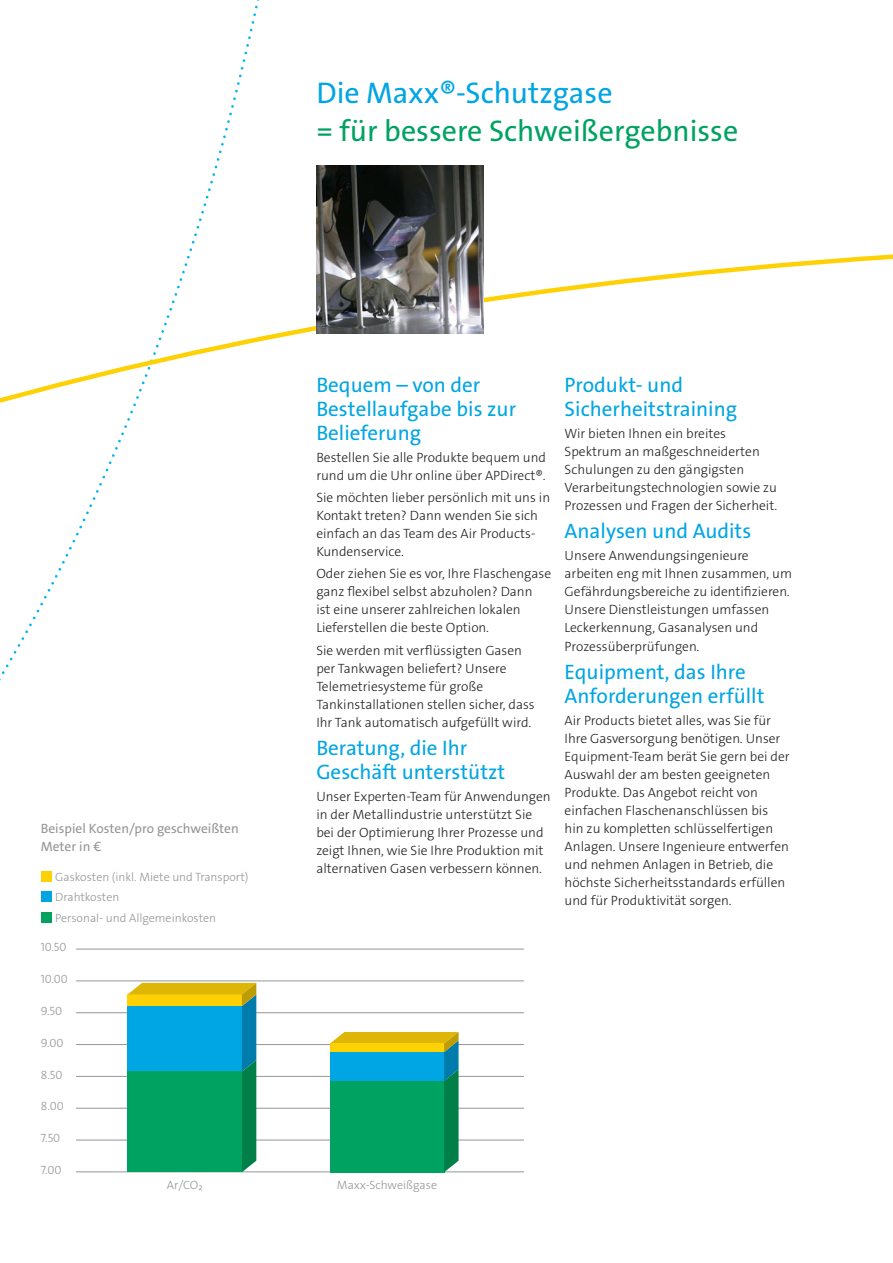
<style>
.page{position:relative;width:893px;height:1263px;background:#fff}
.page>*{position:absolute;margin:0;border:0;box-sizing:border-box;transform-origin:0 0}
.Title__on_cover{font:30px "The Sans LF";color:#00a261}
.Title__on_cover-2{font:30px "The Sans LF";color:#00a5e3}
.Address__contact_inf{font:21px/24px "The Sans LF";color:#00a5e3}
.Address__contact_inf-2{font:300 13.5px/18px "The Sans LF";color:#231f20}
.Address__contact_inf-3{font:13.5px/18px "The Sans LF";color:#939598}
.Address__contact_inf-4{font:300 12px "The Sans LF";color:#939598}
</style>
<div class="page">
<svg style="left:1px;top:254px;width:892px;height:420px"></svg>
<img style="left:316px;top:165px;width:168px;height:168px">
<div style="left:41px;top:871px;width:11px;height:10px;background:#fed105"></div>
<div style="left:41px;top:891px;width:11px;height:11px;background:#00a5e3"></div>
<div style="left:41px;top:912px;width:11px;height:11px;background:#00a261"></div>
<hr style="left:76px;top:949px;width:448px;height:1px;background:#939598">
<hr style="left:76px;top:1012px;width:448px;height:1px;background:#939598">
<hr style="left:76px;top:980px;width:448px;height:1px;background:#939598">
<hr style="left:76px;top:1076px;width:448px;height:1px;background:#939598">
<hr style="left:76px;top:1044px;width:448px;height:1px;background:#939598">
<hr style="left:76px;top:1140px;width:448px;height:1px;background:#939598">
<hr style="left:76px;top:1108px;width:448px;height:1px;background:#939598">
<hr style="left:76px;top:1171px;width:448px;height:1px;background:#939598">
<svg style="left:128px;top:983px;width:128px;height:189px;background:#1ca380"></svg>
<svg style="left:330px;top:1032px;width:129px;height:140px;background:#22a46e"></svg>
<p class="Title__on_cover-2" style="left:316px;top:74px;width:298px">Die Maxx®-Schutzgase</p>
<p class="Title__on_cover" style="left:316px;top:111px;width:423px">= für bessere Schweißergebnisse</p>
<p class="Address__contact_inf-3" style="left:41px;top:819px;width:200px">Beispiel Kosten/pro geschweißten<br>Meter in €</p>
<p class="Address__contact_inf-4" style="left:55px;top:869px;width:195px">Gaskosten (inkl. Miete und Transport)</p>
<p class="Address__contact_inf-4" style="left:55px;top:889px;width:66px">Drahtkosten</p>
<p class="Address__contact_inf-4" style="left:55px;top:910px;width:162px">Personal- und Allgemeinkosten</p>
<p class="Address__contact_inf-4" style="left:41px;top:939px;width:27px">10.50</p>
<p class="Address__contact_inf-4" style="left:41px;top:971px;width:29px">10.00</p>
<p class="Address__contact_inf-4" style="left:41px;top:1003px;width:23px">9.50</p>
<p class="Address__contact_inf-4" style="left:41px;top:1035px;width:24px">9.00</p>
<p class="Address__contact_inf-4" style="left:41px;top:1067px;width:23px">8.50</p>
<p class="Address__contact_inf-4" style="left:41px;top:1099px;width:24px">8.00</p>
<p class="Address__contact_inf-4" style="left:41px;top:1131px;width:21px">7.50</p>
<p class="Address__contact_inf-4" style="left:41px;top:1162px;width:22px">7.00</p>
<p class="Address__contact_inf" style="left:316px;top:373px;width:201px">Bequem – von der<br>Bestellaufgabe bis zur<br>Belieferung</p>
<p class="Address__contact_inf-2" style="left:316px;top:448px;width:231px">Bestellen Sie alle Produkte bequem und rund um die Uhr online über APDirect®.</p>
<p class="Address__contact_inf-2" style="left:316px;top:489px;width:235px">Sie möchten lieber persönlich mit uns in<br>Kontakt treten? Dann wenden Sie sich einfach an das Team des Air Products-<br>Kundenservice.</p>
<p class="Address__contact_inf-2" style="left:316px;top:565px;width:236px">Oder ziehen Sie es vor, Ihre Flaschengase ganz flexibel selbst abzuholen? Dann<br>ist eine unserer zahlreichen lokalen Lieferstellen die beste Option.</p>
<p class="Address__contact_inf-2" style="left:316px;top:641px;width:220px">Sie werden mit verflüssigten Gasen per Tankwagen beliefert? Unsere Telemetriesysteme für große Tankinstallationen stellen sicher, dass Ihr Tank automatisch aufgefüllt wird.</p>
<p class="Address__contact_inf" style="left:316px;top:736px;width:190px">Beratung, die Ihr<br>Geschäft unterstützt</p>
<p class="Address__contact_inf-2" style="left:316px;top:788px;width:236px">Unser Experten-Team für Anwendungen in der Metallindustrie unterstützt Sie bei der Optimierung Ihrer Prozesse und zeigt Ihnen, wie Sie Ihre Produktion mit alternativen Gasen verbessern können.</p>
<p class="Address__contact_inf" style="left:565px;top:373px;width:174px">Produkt- und<br>Sicherheitstraining</p>
<p class="Address__contact_inf-2" style="left:565px;top:424px;width:214px">Wir bieten Ihnen ein breites Spektrum an maßgeschneiderten Schulungen zu den gängigsten Verarbeitungstechnologien sowie zu Prozessen und Fragen der Sicherheit.</p>
<p class="Address__contact_inf" style="left:565px;top:519px;width:188px">Analysen und Audits</p>
<p class="Address__contact_inf-2" style="left:565px;top:547px;width:229px">Unsere Anwendungsingenieure arbeiten eng mit Ihnen zusammen, um Gefährdungsbereiche zu identifizieren.<br>Unsere Dienstleistungen umfassen Leckerkennung, Gasanalysen und Prozessüberprüfungen.</p>
<p class="Address__contact_inf" style="left:565px;top:660px;width:201px">Equipment, das Ihre<br>Anforderungen erfüllt</p>
<p class="Address__contact_inf-2" style="left:565px;top:711px;width:226px">Air Products bietet alles, was Sie für Ihre Gasversorgung benötigen. Unser Equipment-Team berät Sie gern bei der Auswahl der am besten geeigneten Produkte. Das Angebot reicht von einfachen Flaschenanschlüssen bis hin zu kompletten schlüsselfertigen Anlagen. Unsere Ingenieure entwerfen und nehmen Anlagen in Betrieb, die höchste Sicherheitsstandards erfüllen und für Produktivität sorgen.</p>
<p class="Address__contact_inf-4" style="left:167px;top:1177px;width:37px">Ar/CO₂</p>
<p class="Address__contact_inf-4" style="left:337px;top:1177px;width:102px">Maxx-Schweißgase</p>
</div>
